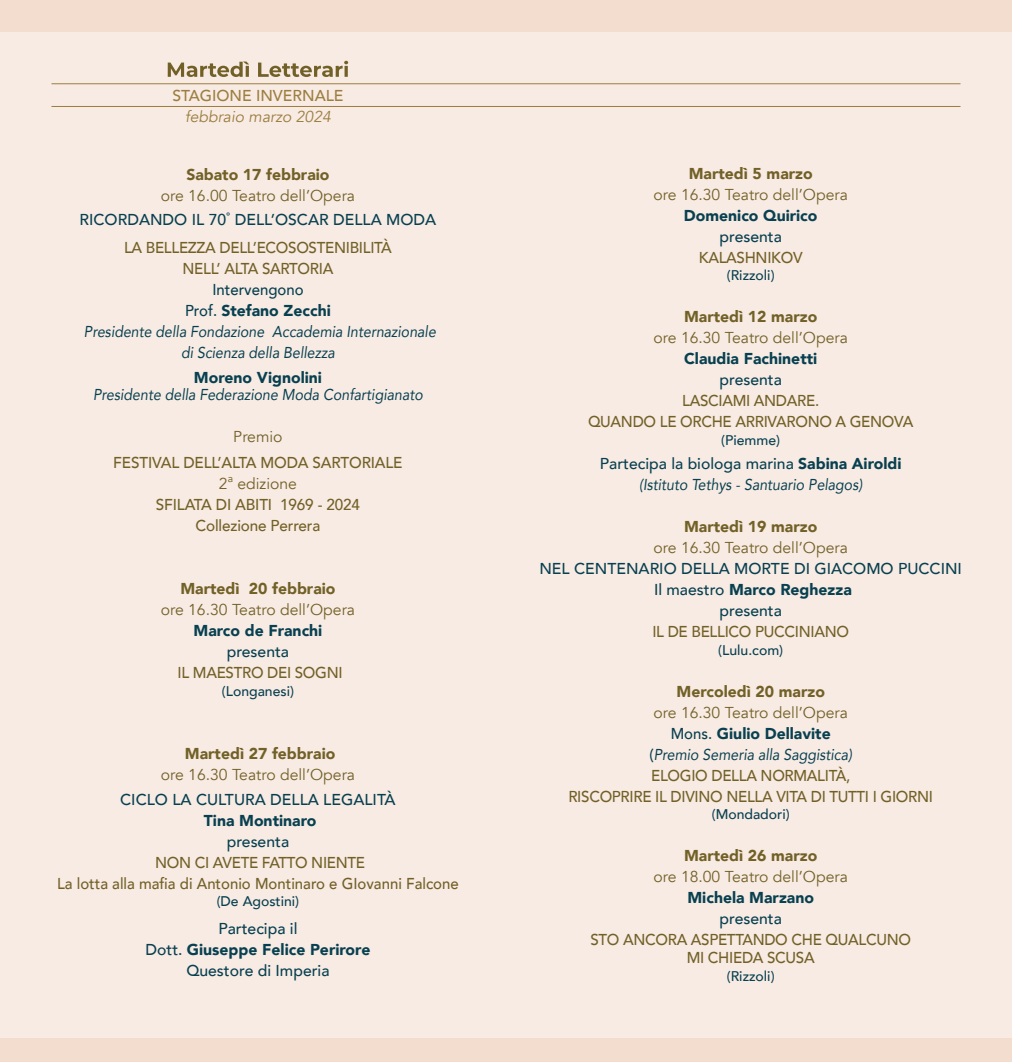
<style>
.page{position:relative;width:1012px;height:1062px;background:#f3ddcf}
.page>*{position:absolute;margin:0;border:0;box-sizing:border-box;transform-origin:0 0}
.t1{font:500 15.75px/21px "Avenir";letter-spacing:-.02em;color:#726127;text-align:center;scale:.96 1}
.t2{font:500 15.75px/21px "Avenir";color:#084050;text-align:center}
.t3{font:italic 15.75px/21px "Avenir";color:#084050;text-align:center;scale:.9 1}
.t4{font:15.75px "Avenir";color:#726127}
.t5{font:900 15.75px "Avenir";color:#726127}
.t6{font:900 15.75px "Avenir";color:#084050}
.t7{font:500 15.75px/21px "Avenir";letter-spacing:-.02em;color:#726127;text-align:center}
.t8{font:500 15.75px/21px "Avenir";color:#726127;text-align:center;scale:.96 1}
.t9{font:500 15.75px "Avenir";color:#9c7e3e}
.t10{font:italic 15.75px "Avenir";color:#9c7e3e}
.t11{font:500 14px "Avenir";color:#084050}
.s1{font-weight:400;color:#726127}
.s2{font-weight:500;font-style:normal}
.s3{font-weight:900;font-style:normal}
.s4{font-weight:400}
.s5{font-weight:900}
.s6{color:#084050}
.s7{font-weight:900;color:#084050}
.s8{font-weight:400;font-style:italic;color:#084050}
</style>
<div class="page">
<div style="left:0;top:32px;width:1012px;height:1005px;background:#f8ebe4"></div>
<svg style="left:168px;top:61px;width:180px;height:16px"></svg>
<hr style="left:51px;top:83px;width:910px;height:1px;background:#9c7e3e">
<hr style="left:51px;top:106px;width:910px;height:1px;background:#9c7e3e">
<p class="t9" style="left:172px;top:82px;width:173px">STAGIONE INVERNALE</p>
<p class="t10" style="left:185px;top:107px;width:147px">febbraio marzo 2024</p>
<p class="t5" style="left:186px;top:160px;width:145px">Sabato 17 febbraio</p>
<p class="t2" style="left:80px;top:182px;width:358px;line-height:24.5px"><span class="s1">ore 16.00 Teatro dell’Opera<br></span>RICORDANDO IL 70<sup>°</sup> DELL’OSCAR DELLA MODA</p>
<p class="t1" style="left:124px;top:236px;width:281px">LA BELLEZZA DELL’ECOSOSTENIBILITÀ<br>NELL’ ALTA SARTORIA</p>
<p class="t3" style="left:84px;top:279px;width:393px"><span class="s2">Intervengono<br>Prof.</span> <span class="s3">Stefano Zecchi<br></span>Presidente della Fondazione Accademia Internazionale di Scienza della Bellezza</p>
<p class="t6" style="left:194px;top:363px;width:130px">Moreno Vignolini</p>
<p class="t3" style="left:93px;top:384px;width:368px">Presidente della Federazione Moda Confartigianato</p>
<p class="t4" style="left:233px;top:427px;width:51px">Premio</p>
<p class="t7" style="left:113px;top:451px;width:291px">FESTIVAL DELL’ALTA MODA SARTORIALE<br><span class="s4">2</span><sup>a</sup> <span class="s4">edizione<br></span>SFILATA DI ABITI 1969 - 2024<br>Collezione Perrera</p>
<p class="t5" style="left:180px;top:575px;width:157px">Martedì 20 febbraio</p>
<p class="t4" style="left:161px;top:600px;width:196px">ore 16.30 Teatro dell’Opera</p>
<p class="t6" style="left:193px;top:617px;width:130px">Marco de Franchi</p>
<p class="t2" style="left:227px;top:640px;width:64px">presenta</p>
<p class="t1" style="left:178px;top:661px;width:173px">IL MAESTRO DEI SOGNI</p>
<p class="t11" style="left:222px;top:679px;width:74px">(Longanesi)</p>
<p class="t5" style="left:185px;top:740px;width:152px">Martedì 27 febbraio</p>
<p class="t4" style="left:161px;top:765px;width:196px">ore 16.30 Teatro dell’Opera</p>
<p class="t2" style="left:120px;top:787px;width:277px">CICLO LA CULTURA DELLA LEGALITÀ</p>
<p class="t6" style="left:204px;top:806px;width:114px">Tina Montinaro</p>
<p class="t2" style="left:227px;top:829px;width:64px">presenta</p>
<p class="t8" style="left:57px;top:850px;width:420px">NON CI AVETE FATTO NIENTE<br>La lotta alla mafia di Antonio Montinaro e GIovanni Falcone</p>
<p class="t11" style="left:217px;top:889px;width:84px">(De Agostini)</p>
<p class="t2" style="left:145px;top:917px;width:226px">Partecipa il<br>Dott. <span class="s5">Giuseppe Felice Perirore<br></span>Questore di Imperia</p>
<p class="t5" style="left:689px;top:160px;width:125px">Martedì 5 marzo</p>
<p class="t4" style="left:654px;top:185px;width:196px">ore 16.30 Teatro dell’Opera</p>
<p class="t6" style="left:684px;top:202px;width:135px">Domenico Quirico</p>
<p class="t2" style="left:720px;top:225px;width:64px">presenta</p>
<p class="t1" style="left:699px;top:246px;width:109px">KALASHNIKOV</p>
<p class="t11" style="left:727px;top:263px;width:49px">(Rizzoli)</p>
<p class="t5" style="left:684px;top:303px;width:135px">Martedì 12 marzo</p>
<p class="t4" style="left:654px;top:328px;width:196px">ore 16.30 Teatro dell’Opera</p>
<p class="t6" style="left:684px;top:345px;width:135px">Claudia Fachinetti</p>
<p class="t2" style="left:719px;top:368px;width:64px">presenta</p>
<p class="t1" style="left:588px;top:389px;width:340px">LASCIAMI ANDARE.<br>QUANDO LE ORCHE ARRIVARONO A GENOVA</p>
<p class="t11" style="left:721px;top:428px;width:60px">(Piemme)</p>
<p class="t3" style="left:600px;top:453px;width:337px"><span class="s2">Partecipa la biologa marina</span> <span class="s3">Sabina Airoldi </span>(Istituto Tethys - Santuario Pelagos)</p>
<p class="t5" style="left:684px;top:513px;width:135px">Martedì 19 marzo</p>
<p class="t4" style="left:654px;top:538px;width:196px">ore 16.30 Teatro dell’Opera</p>
<p class="t2" style="left:539px;top:557px;width:424px">NEL CENTENARIO DELLA MORTE DI GIACOMO PUCCINI<br>Il maestro <span class="s5">Marco Reghezza<br></span>presenta</p>
<p class="t1" style="left:652px;top:620px;width:206px">IL DE BELLICO PUCCINIANO</p>
<p class="t11" style="left:718px;top:638px;width:66px">(Lulu.com)</p>
<p class="t5" style="left:677px;top:678px;width:150px">Mercoledì 20 marzo</p>
<p class="t1" style="left:568px;top:701px;width:381px"><span class="s4">ore 16.30 Teatro dell’Opera<br></span><span class="s6">Mons.</span> <span class="s7">Giulio Dellavite<br></span><span class="s6">(</span><span class="s8">Premio Semeria alla Saggistica)<br></span>ELOGIO DELLA NORMALITÀ,<br>RISCOPRIRE IL DIVINO NELLA VITA DI TUTTI I GIORNI</p>
<p class="t11" style="left:712px;top:802px;width:79px">(Mondadori)</p>
<p class="t5" style="left:684px;top:842px;width:135px">Martedì 26 marzo</p>
<p class="t4" style="left:654px;top:867px;width:196px">ore 18.00 Teatro dell’Opera</p>
<p class="t6" style="left:687px;top:884px;width:128px">Michela Marzano</p>
<p class="t2" style="left:720px;top:907px;width:64px">presenta</p>
<p class="t1" style="left:590px;top:930px;width:336px;line-height:17.5px">STO ANCORA ASPETTANDO CHE QUALCUNO<br>MI CHIEDA SCUSA</p>
<p class="t11" style="left:727px;top:963px;width:49px">(Rizzoli)</p>
</div>
